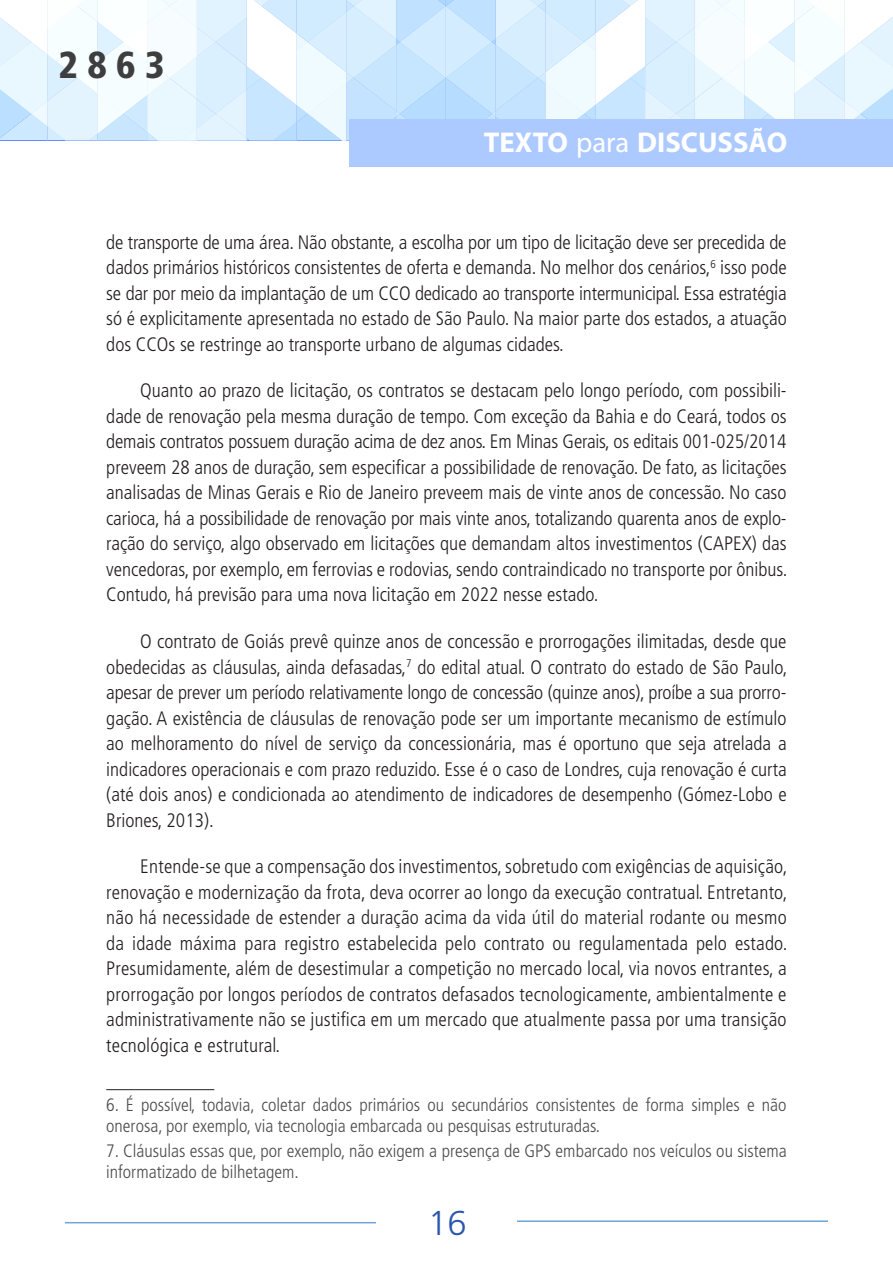
<style>
.page{position:relative;width:893px;height:1263px;background:#fff}
.page>*{position:absolute;margin:0;border:0;box-sizing:border-box;transform-origin:0 0}
.t1{font:900 condensed 37.5px "Frutiger LT Pro";color:#3e3e3f}
.t2{font:300 34.5px "Frutiger LT Pro";color:#2c55ae}
.t3{font:700 28.65px "Myriad Pro";color:#fff}
.texto_corrido{font:300 condensed 19.5px/25.5px "Frutiger LT Pro";color:#231f20;text-align:justify}
.nota_rodape{font:300 condensed 18px/21px "Frutiger LT Pro";color:#4b4c4d}
.s1{font-weight:400}
</style>
<div class="page">
<svg style="left:0;top:0;width:893px;height:140px"></svg>
<div style="left:349px;top:119px;width:544px;height:48px;background:#accaff"></div>
<hr style="left:517px;top:1220px;width:311px;height:2px;background:#6fa5d9">
<hr style="left:65px;top:1222px;width:311px;height:1px;background:#6fa5d9">
<hr style="left:106px;top:1089px;width:108px;height:1px;background:#231f20">
<h1 class="t1" style="left:58px;top:42px;width:108px">2863</h1>
<h3 class="t3" style="left:484px;top:124px;width:305px">TEXTO <span class="s1">para</span> DISCUSSÃO</h3>
<p class="texto_corrido" style="left:106px;top:229px;width:682px">de transporte de uma área. Não obstante, a escolha por um tipo de licitação deve ser precedida de dados primários históricos consistentes de oferta e demanda. No melhor dos cenários,<sup>6</sup> isso pode se dar por meio da implantação de um CCO dedicado ao transporte intermunicipal. Essa estratégia só é explicitamente apresentada no estado de São Paulo. Na maior parte dos estados, a atuação dos CCOs se restringe ao transporte urbano de algumas cidades.</p>
<p class="texto_corrido" style="left:106px;top:378px;width:683px;text-indent:34px">Quanto ao prazo de licitação, os contratos se destacam pelo longo período, com possibili&shy;dade de renovação pela mesma duração de tempo. Com exceção da Bahia e do Ceará, todos os demais contratos possuem duração acima de dez anos. Em Minas Gerais, os editais 001-025/2014 preveem 28 anos de duração, sem especificar a possibilidade de renovação. De fato, as licitações analisadas de Minas Gerais e Rio de Janeiro preveem mais de vinte anos de concessão. No caso carioca, há a possibilidade de renovação por mais vinte anos, totalizando quarenta anos de explo&shy;ração do serviço, algo observado em licitações que demandam altos investimentos (CAPEX) das vencedoras, por exemplo, em ferrovias e rodovias, sendo contraindicado no transporte por ônibus.<br>Contudo, há previsão para uma nova licitação em 2022 nesse estado.</p>
<p class="texto_corrido" style="left:106px;top:629px;width:683px;text-indent:34px">O contrato de Goiás prevê quinze anos de concessão e prorrogações ilimitadas, desde que obedecidas as cláusulas, ainda defasadas,<sup>7</sup> do edital atual. O contrato do estado de São Paulo, apesar de prever um período relativamente longo de concessão (quinze anos), proíbe a sua prorro&shy;gação. A existência de cláusulas de renovação pode ser um importante mecanismo de estímulo ao melhoramento do nível de serviço da concessionária, mas é oportuno que seja atrelada a indicadores operacionais e com prazo reduzido. Esse é o caso de Londres, cuja renovação é curta (até dois anos) e condicionada ao atendimento de indicadores de desempenho (Gómez-Lobo e Briones, 2013).</p>
<p class="texto_corrido" style="left:106px;top:854px;width:683px;text-indent:34px">Entende-se que a compensação dos investimentos, sobretudo com exigências de aquisição, renovação e modernização da frota, deva ocorrer ao longo da execução contratual. Entretanto, não há necessidade de estender a duração acima da vida útil do material rodante ou mesmo da idade máxima para registro estabelecida pelo contrato ou regulamentada pelo estado.<br>Presumidamente, além de desestimular a competição no mercado local, via novos entrantes, a prorrogação por longos períodos de contratos defasados tecnologicamente, ambientalmente e administrativamente não se justifica em um mercado que atualmente passa por uma transição tecnológica e estrutural.</p>
<p class="nota_rodape" style="left:106px;top:1094px;width:682px">6. É possível, todavia, coletar dados primários ou secundários consistentes de forma simples e não onerosa, por exemplo, via tecnologia embarcada ou pesquisas estruturadas.</p>
<p class="nota_rodape" style="left:106px;top:1140px;width:682px">7. Cláusulas essas que, por exemplo, não exigem a presença de GPS embarcado nos veículos ou sistema informatizado de bilhetagem.</p>
<h2 class="t2" style="left:428px;top:1203px;width:40px">16</h2>
</div>
